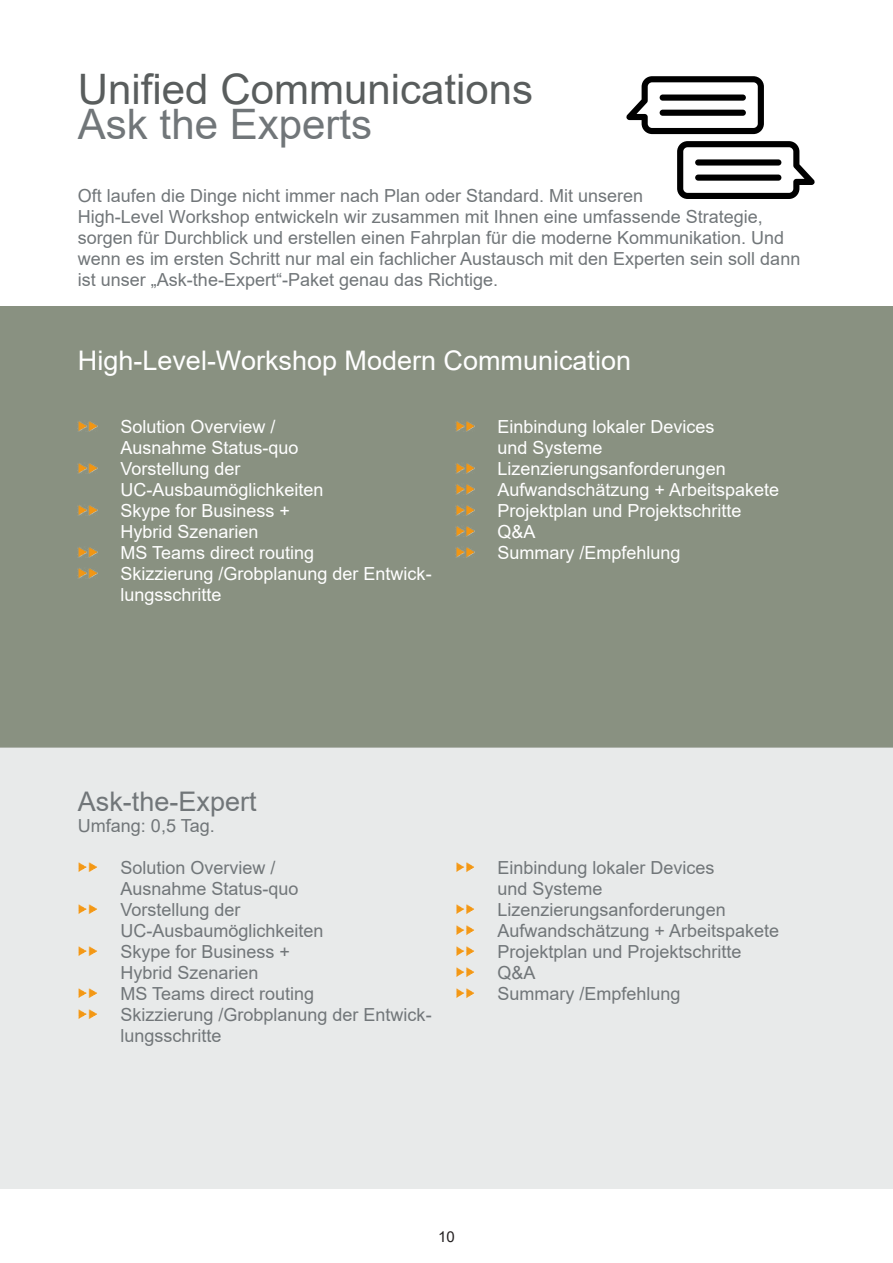
<style>
.page{position:relative;width:893px;height:1263px;background:#fff}
.page>*{position:absolute;margin:0;border:0;box-sizing:border-box;transform-origin:0 0}
.t1{font:42px "Arial";color:#595d5d}
.t2{font:42px "Arial";color:#717679}
.t3{font:27px "Arial";color:#fff}
.t4{font:27px "Arial";color:#717679}
.t5{font:18px/21px "Arial";color:#717679}
.t6{font:18px/21px "Arial";color:#fff}
.t7{font:15px "Arial";color:#231f20}
</style>
<div class="page">
<div style="left:0;top:306px;width:893px;height:442px;background:#899181"></div>
<img style="left:78px;top:421px;width:19px;height:10px">
<img style="left:78px;top:463px;width:19px;height:10px">
<img style="left:78px;top:505px;width:19px;height:10px">
<img style="left:78px;top:547px;width:19px;height:10px">
<img style="left:78px;top:568px;width:19px;height:10px">
<div style="left:0;top:748px;width:893px;height:441px;background:#e8eaea"></div>
<img style="left:78px;top:862px;width:19px;height:10px">
<img style="left:78px;top:904px;width:19px;height:10px">
<img style="left:78px;top:946px;width:19px;height:10px">
<img style="left:78px;top:988px;width:19px;height:10px">
<img style="left:78px;top:1009px;width:19px;height:10px">
<img style="left:456px;top:421px;width:18px;height:10px">
<img style="left:456px;top:463px;width:18px;height:10px">
<img style="left:456px;top:484px;width:18px;height:10px">
<img style="left:456px;top:505px;width:18px;height:10px">
<img style="left:456px;top:526px;width:18px;height:10px">
<img style="left:456px;top:547px;width:18px;height:10px">
<img style="left:456px;top:862px;width:18px;height:10px">
<img style="left:456px;top:904px;width:18px;height:10px">
<img style="left:456px;top:925px;width:18px;height:10px">
<img style="left:456px;top:946px;width:18px;height:10px">
<img style="left:456px;top:967px;width:18px;height:10px">
<img style="left:456px;top:988px;width:18px;height:10px">
<svg style="left:626px;top:76px;width:138px;height:58px"></svg>
<svg style="left:677px;top:141px;width:138px;height:58px"></svg>
<div style="left:660px;top:95px;width:86px;height:6px;background:#000;border-radius:3px"></div>
<div style="left:660px;top:110px;width:86px;height:6px;background:#000;border-radius:3px"></div>
<div style="left:695px;top:159px;width:86px;height:7px;background:#000;border-radius:3px"></div>
<div style="left:695px;top:175px;width:86px;height:6px;background:#000;border-radius:3px"></div>
<h1 class="t1" style="left:78px;top:61px;width:457px">Unified Communications</h1>
<h1 class="t2" style="left:78px;top:95px;width:296px">Ask the Experts</h1>
<p class="t5" style="left:78px;top:185px;width:724px">Oft laufen die Dinge nicht immer nach Plan oder Standard. Mit unseren<br>High-Level Workshop entwickeln wir zusammen mit Ihnen eine umfassende Strategie, sorgen für Durchblick und erstellen einen Fahrplan für die moderne Kommunikation. Und wenn es im ersten Schritt nur mal ein fachlicher Austausch mit den Experten sein soll dann ist unser „Ask-the-Expert“-Paket genau das Richtige.</p>
<h2 class="t3" style="left:78px;top:342px;width:555px">High-Level-Workshop Modern Communication</h2>
<p class="t6" style="left:120px;top:416px;width:313px">Solution Overview /<br>Ausnahme Status-quo<br>Vorstellung der<br>UC-Ausbaumöglichkeiten<br>Skype for Business +<br>Hybrid Szenarien<br>MS Teams direct routing<br>Skizzierung /Grobplanung der Entwick&shy;lungsschritte</p>
<p class="t6" style="left:497px;top:416px;width:283px">Einbindung lokaler Devices<br>und Systeme<br>Lizenzierungsanforderungen<br>Aufwandschätzung + Arbeitspakete<br>Projektplan und Projektschritte<br>Q&amp;A<br>Summary /Empfehlung</p>
<h2 class="t4" style="left:78px;top:783px;width:180px">Ask-the-Expert</h2>
<p class="t5" style="left:78px;top:815px;width:138px">Umfang: 0,5 Tag.</p>
<p class="t5" style="left:120px;top:857px;width:313px">Solution Overview /<br>Ausnahme Status-quo<br>Vorstellung der<br>UC-Ausbaumöglichkeiten<br>Skype for Business +<br>Hybrid Szenarien<br>MS Teams direct routing<br>Skizzierung /Grobplanung der Entwick&shy;lungsschritte</p>
<p class="t5" style="left:497px;top:857px;width:283px">Einbindung lokaler Devices<br>und Systeme<br>Lizenzierungsanforderungen<br>Aufwandschätzung + Arbeitspakete<br>Projektplan und Projektschritte<br>Q&amp;A<br>Summary /Empfehlung</p>
<p class="t7" style="left:438px;top:1226px;width:18px">10</p>
</div>
